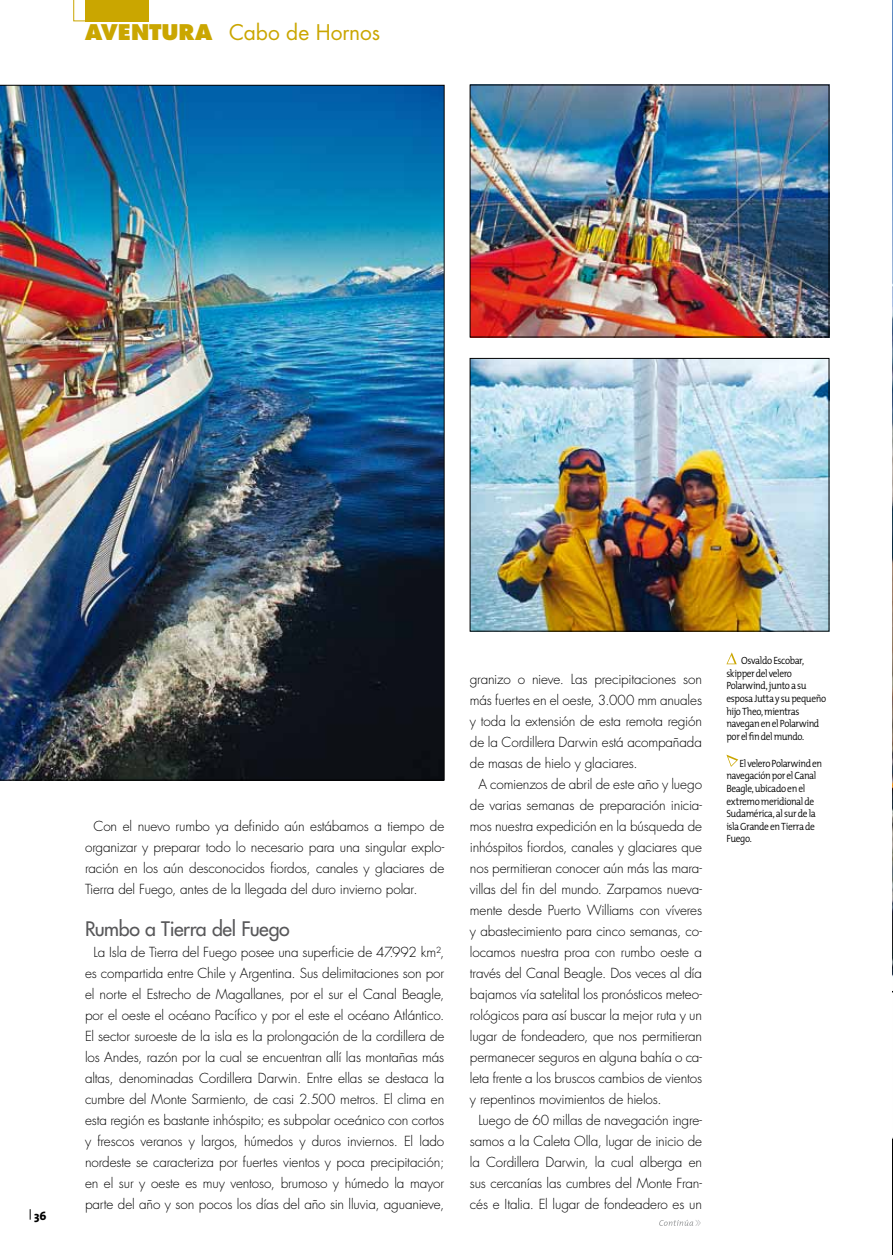
<style>
.page{position:relative;width:893px;height:1255px;background:#fff}
.page>*{position:absolute;margin:0;border:0;box-sizing:border-box;transform-origin:0 0}
.t1{font:21px "Futura";color:#caa600}
.t2{font:19.5px "Futura";letter-spacing:-.02em;color:#58585a}
.t3{font:300 13.5px/21px "Futura";letter-spacing:-.01em;color:#000;text-align:justify}
.t4{font:800 12px "The Mix";color:#000}
.t5{font:300 10.5px/12.6px "The Mix";letter-spacing:-.04em;color:#000;scale:.9 1}
.s1{font-weight:800}
.s2{color:#fff}
</style>
<div class="page">
<div style="left:85px;top:0;width:63px;height:21px;background:#caa600"></div>
<svg style="left:73px;top:0;width:12px;height:21px"></svg>
<img style="left:892px;top:0;width:1px;height:1254px">
<img style="left:472px;top:87px;width:355px;height:248px">
<img style="left:472px;top:360px;width:355px;height:269px">
<div style="left:470px;top:358px;width:359px;height:273px;border:1px solid #000"></div>
<img style="left:0;top:85px;width:444px;height:695px">
<svg style="left:726px;top:652px;width:11px;height:12px"></svg>
<svg style="left:726px;top:754px;width:12px;height:12px"></svg>
<svg style="left:659px;top:1220px;width:42px;height:5px"></svg>
<h1 class="t1" style="left:85px;top:19px;width:297px"><span class="s1">AVENTURA</span> Cabo de Hornos</h1>
<p class="t4" style="left:34px;top:1207px;width:14px">36</p>
<p class="t3" style="left:85px;top:816px;width:361px;text-indent:9px">Con el nuevo rumbo ya definido aún estábamos a tiempo de organizar y preparar todo lo necesario para una singular explo&shy;ración en los aún desconocidos fiordos, canales y glaciares de Tierra del Fuego, antes de la llegada del duro invierno polar.</p>
<h2 class="t2" style="left:85px;top:916px;width:206px">Rumbo a Tierra del Fuego</h2>
<p class="t3" style="left:85px;top:942px;width:361px;text-indent:9px">La Isla de Tierra del Fuego posee una superficie de 47.992 km², es compartida entre Chile y Argentina. Sus delimitaciones son por el norte el Estrecho de Magallanes, por el sur el Canal Beagle, por el oeste el océano Pacífico y por el este el océano Atlántico.<br>El sector suroeste de la isla es la prolongación de la cordillera de los Andes, razón por la cual se encuentran allí las montañas más altas, denominadas Cordillera Darwin. Entre ellas se destaca la cumbre del Monte Sarmiento, de casi 2.500 metros. El clima en esta región es bastante inhóspito; es subpolar oceánico con cortos y frescos veranos y largos, húmedos y duros inviernos. El lado nordeste se caracteriza por fuertes vientos y poca precipitación; en el sur y oeste es muy ventoso, brumoso y húmedo la mayor parte del año y son pocos los días del año sin lluvia, aguanieve,</p>
<p class="t3" style="left:470px;top:669px;width:234px">granizo o nieve. Las precipitaciones son más fuertes en el oeste, 3.000 mm anuales y toda la extensión de esta remota región de la Cordillera Darwin está acompañada de masas de hielo y glaciares.</p>
<p class="t3" style="left:470px;top:774px;width:234px;text-indent:9px">A comienzos de abril de este año y luego de varias semanas de preparación inicia&shy;mos nuestra expedición en la búsqueda de inhóspitos fiordos, canales y glaciares que nos permitieran conocer aún más las mara&shy;villas del fin del mundo. Zarpamos nueva&shy;mente desde Puerto Williams con víveres y abastecimiento para cinco semanas, co&shy;locamos nuestra proa con rumbo oeste a través del Canal Beagle. Dos veces al día bajamos vía satelital los pronósticos meteo&shy;rológicos para así buscar la mejor ruta y un lugar de fondeadero, que nos permitieran permanecer seguros en alguna bahía o ca&shy;leta frente a los bruscos cambios de vientos y repentinos movimientos de hielos.</p>
<p class="t3" style="left:470px;top:1110px;width:234px;text-indent:9px">Luego de 60 millas de navegación ingre&shy;samos a la Caleta Olla, lugar de inicio de la Cordillera Darwin, la cual alberga en sus cercanías las cumbres del Monte Fran&shy;cés e Italia. El lugar de fondeadero es un</p>
<p class="t5" style="left:726px;top:654px;width:112px;text-indent:11px"><span class="s2">t</span>Osvaldo Escobar, skipper del velero<br>Polarwind, junto a su esposa Jutta y su pequeño hijo Theo, mientras navegan en el Polarwind por el fin del mundo.</p>
<p class="t5" style="left:726px;top:757px;width:108px;text-indent:13px">El velero Polarwind en navegación por el Canal<br>Beagle, ubicado en el extremo meridional de<br>Sudamérica, al sur de la isla Grande en Tierra de<br>Fuego.</p>
</div>
